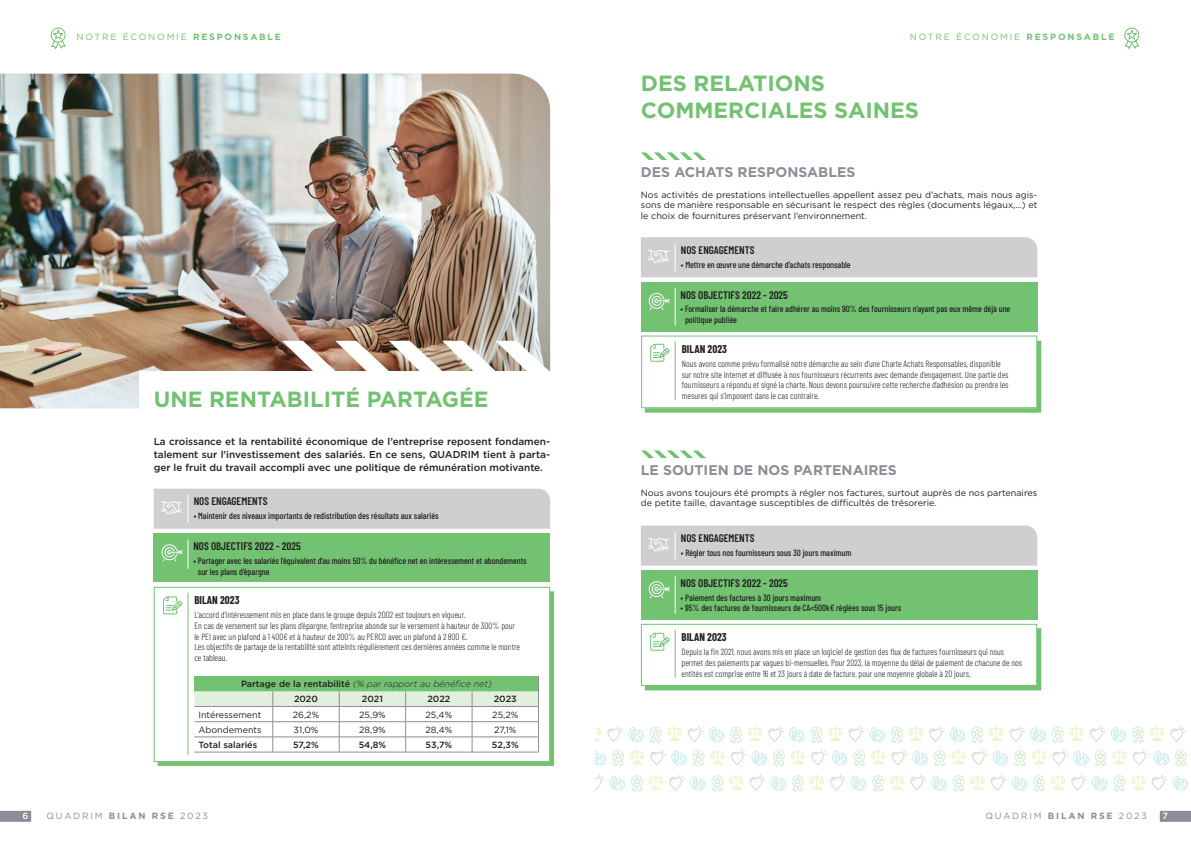
<style>
.page{position:relative;width:1191px;height:842px;background:#fff}
.page>*{position:absolute;margin:0;border:0;box-sizing:border-box;transform-origin:0 0}
.Titre_Responsable{font:700 22px/26.4px "Gotham";color:#72c272}
.SS_Titre{font:700 14px "Gotham";color:#8b8e95}
.Tab-Engagement{font:600 11px "Barlow Condensed";color:#231f20}
.Tab-Engagement-2{font:700 11px "Barlow Condensed";color:#231f20}
.Chapeau{font:500 10px/13px "Gotham";color:#231f20;text-align:justify}
.TAB-Labeur_Bilan{font:300 9px/10.8px "Barlow Condensed";color:#231f20}
.TAB-Labeur_Gras{font:500 9px/10.8px "Barlow Condensed";color:#231f20}
.Labeur{font:9px/10.8px "Gotham";color:#231f20}
.Labeur-2{font:500 9px "Gotham";color:#231f20}
.Labeur-3{font:italic 300 9px "Gotham";color:#231f20}
.t1{font:9px "Gotham";letter-spacing:.2em;color:#72c272}
.t2{font:9px "Gotham";letter-spacing:.2em;color:#8b8e95}
.t3{font:500 9px "Gotham";color:#fff}
.s1{font-weight:700}
.s2{font-weight:500;font-style:normal}
</style>
<div class="page">
<div style="left:158px;top:591px;width:396px;height:175px;background:#72c272"></div>
<img style="left:0;top:74px;width:550px;height:334px">
<div style="left:139px;top:371px;width:425px;height:151px;background:#fff"></div>
<div style="left:154px;top:533px;width:396px;height:49px;background:#72c272"></div>
<div style="left:154px;top:587px;width:395px;height:175px;background:#fff"></div>
<svg style="left:194px;top:676px;width:345px;height:76px"></svg>
<hr style="left:194px;top:752px;width:79px;height:1px;background:#8b8e95">
<hr style="left:273px;top:752px;width:66px;height:1px;background:#8b8e95">
<hr style="left:339px;top:752px;width:67px;height:1px;background:#8b8e95">
<hr style="left:406px;top:752px;width:66px;height:1px;background:#8b8e95">
<hr style="left:472px;top:752px;width:67px;height:1px;background:#8b8e95">
<div style="left:154px;top:587px;width:396px;height:175px;border:1px solid #72c272"></div>
<svg style="left:161px;top:544px;width:22px;height:18px"></svg>
<svg style="left:163px;top:596px;width:20px;height:19px"></svg>
<div style="left:154px;top:489px;width:396px;height:40px;background:#cfced1"></div>
<hr style="left:188px;top:539px;width:1px;height:30px;background:#fff">
<hr style="left:188px;top:593px;width:1px;height:162px;background:#72c272">
<svg style="left:641px;top:450px;width:65px;height:8px"></svg>
<svg style="left:641px;top:152px;width:65px;height:8px"></svg>
<div style="left:641px;top:282px;width:396px;height:49px;background:#72c272"></div>
<svg style="left:648px;top:293px;width:22px;height:17px"></svg>
<svg style="left:645px;top:341px;width:396px;height:72px"></svg>
<div style="left:641px;top:237px;width:396px;height:40px;background:#cfced1"></div>
<hr style="left:675px;top:288px;width:1px;height:38px;background:#fff">
<hr style="left:675px;top:341px;width:1px;height:59px;background:#72c272">
<div style="left:641px;top:624px;width:396px;height:62px;border:1px solid #72c272"></div>
<div style="left:641px;top:570px;width:396px;height:49px;background:#72c272"></div>
<svg style="left:648px;top:581px;width:22px;height:18px"></svg>
<svg style="left:645px;top:628px;width:396px;height:62px"></svg>
<div style="left:641px;top:525px;width:396px;height:41px;background:#cfced1"></div>
<hr style="left:675px;top:576px;width:1px;height:38px;background:#fff">
<hr style="left:675px;top:630px;width:1px;height:47px;background:#72c272">
<svg style="left:595px;top:726px;width:592px;height:41px"></svg>
<div style="left:1175px;top:750px;width:11px;height:12px;border:1px solid #72c272;border-radius:50%"></div>
<svg style="left:595px;top:774px;width:68px;height:18px"></svg>
<svg style="left:669px;top:774px;width:197px;height:18px"></svg>
<svg style="left:872px;top:774px;width:193px;height:18px"></svg>
<svg style="left:1071px;top:774px;width:36px;height:17px"></svg>
<svg style="left:1113px;top:774px;width:75px;height:18px"></svg>
<img style="left:282px;top:341px;width:268px;height:30px">
<div style="left:0;top:811px;width:31px;height:11px;background:#8b8e95"></div>
<div style="left:1159px;top:811px;width:32px;height:11px;background:#8b8e95"></div>
<svg style="left:1124px;top:27px;width:16px;height:22px"></svg>
<svg style="left:50px;top:27px;width:16px;height:22px"></svg>
<p class="t1" style="left:77px;top:31px;width:206px">NOTRE ÉCONOMIE <span class="s1">RESPONSABLE</span></p>
<p class="t1" style="left:910px;top:31px;width:206px">NOTRE ÉCONOMIE <span class="s1">RESPONSABLE</span></p>
<p class="Titre_Responsable" style="left:154px;top:385px;width:336px">UNE RENTABILITÉ PARTAGÉE</p>
<p class="Chapeau" style="left:154px;top:434px;width:398px">La croissance et la rentabilité économique de l’entreprise reposent fondamen&shy;talement sur l’investissement des salariés. En ce sens, QUADRIM tient à parta&shy;ger le fruit du travail accompli avec une politique de rémunération motivante.</p>
<p class="Tab-Engagement" style="left:194px;top:493px;width:75px">NOS ENGAGEMENTS</p>
<p class="TAB-Labeur_Gras" style="left:194px;top:510px;width:246px">• Maintenir des niveaux importants de redistribution des résultats aux salariés</p>
<p class="Tab-Engagement" style="left:193px;top:538px;width:109px">NOS OBJECTIFS 2022 - 2025</p>
<p class="TAB-Labeur_Gras" style="left:198px;top:554px;width:330px;text-indent:-4px">• Partager avec les salariés l’équivalent d’au moins 50% du bénéfice net en intéressement et abondements sur les plans d’épargne</p>
<p class="Tab-Engagement-2" style="left:194px;top:593px;width:47px">BILAN 2023</p>
<p class="TAB-Labeur_Bilan" style="left:194px;top:609px;width:273px">L’accord d’intéressement mis en place dans le groupe depuis 2002 est toujours en vigueur.</p>
<p class="TAB-Labeur_Bilan" style="left:194px;top:620px;width:322px">En cas de versement sur les plans d’épargne, l’entreprise abonde sur le versement à hauteur de 300% pour le PEI avec un plafond à 1 400€ et à hauteur de 200% au PERCO avec un plafond à 2 800 €.</p>
<p class="TAB-Labeur_Bilan" style="left:194px;top:641px;width:327px">Les objectifs de partage de la rentabilité sont atteints régulièrement ces dernières années comme le montre</p>
<p class="TAB-Labeur_Bilan" style="left:194px;top:652px;width:34px">ce tableau.</p>
<p class="Labeur-3" style="left:241px;top:678px;width:252px"><span class="s2">Partage de la rentabilité</span> (% par rapport au bénéfice net)</p>
<p class="Labeur-2" style="left:294px;top:693px;width:25px">2020</p>
<p class="Labeur-2" style="left:362px;top:693px;width:23px">2021</p>
<p class="Labeur-2" style="left:427px;top:693px;width:24px">2022</p>
<p class="Labeur-2" style="left:494px;top:693px;width:25px">2023</p>
<p class="Labeur" style="left:198px;top:709px;width:65px">Intéressement</p>
<p class="Labeur" style="left:293px;top:709px;width:28px">26,2%</p>
<p class="Labeur" style="left:359px;top:709px;width:28px">25,9%</p>
<p class="Labeur" style="left:425px;top:709px;width:28px">25,4%</p>
<p class="Labeur" style="left:492px;top:709px;width:28px">25,2%</p>
<p class="Labeur" style="left:198px;top:724px;width:65px">Abondements</p>
<p class="Labeur" style="left:294px;top:724px;width:26px">31,0%</p>
<p class="Labeur" style="left:359px;top:724px;width:28px">28,9%</p>
<p class="Labeur" style="left:425px;top:724px;width:28px">28,4%</p>
<p class="Labeur" style="left:494px;top:724px;width:24px">27,1%</p>
<p class="Labeur-2" style="left:198px;top:739px;width:60px">Total salariés</p>
<p class="Labeur-2" style="left:293px;top:739px;width:27px">57,2%</p>
<p class="Labeur-2" style="left:359px;top:739px;width:29px">54,8%</p>
<p class="Labeur-2" style="left:425px;top:739px;width:28px">53,7%</p>
<p class="Labeur-2" style="left:492px;top:739px;width:28px">52,3%</p>
<p class="Titre_Responsable" style="left:641px;top:70px;width:280px">DES RELATIONS<br>COMMERCIALES SAINES</p>
<p class="SS_Titre" style="left:641px;top:163px;width:216px">DES ACHATS RESPONSABLES</p>
<p class="Labeur" style="left:641px;top:189px;width:398px;text-align:justify">Nos activités de prestations intellectuelles appellent assez peu d’achats, mais nous agis&shy;sons de manière responsable en sécurisant le respect des règles (documents légaux,…) et le choix de fournitures préservant l’environnement.</p>
<p class="Tab-Engagement" style="left:681px;top:242px;width:75px">NOS ENGAGEMENTS</p>
<p class="TAB-Labeur_Gras" style="left:681px;top:258px;width:171px">• Mettre en œuvre une démarche d’achats responsable</p>
<p class="Tab-Engagement" style="left:680px;top:287px;width:109px">NOS OBJECTIFS 2022 - 2025</p>
<p class="TAB-Labeur_Gras" style="left:685px;top:303px;width:327px;text-indent:-4px">• Formaliser la démarche et faire adhérer au moins 90% des fournisseurs n’ayant pas eux même déjà une politique publiée</p>
<p class="Tab-Engagement-2" style="left:682px;top:341px;width:47px">BILAN 2023</p>
<p class="TAB-Labeur_Bilan" style="left:682px;top:358px;width:328px">Nous avons comme prévu formalisé notre démarche au sein d’une Charte Achats Responsables, disponible sur notre site internet et diffusée à nos fournisseurs récurrents avec demande d’engagement. Une partie des fournisseurs a répondu et signé la charte. Nous devons poursuivre cette recherche d’adhésion ou prendre les mesures qui s’imposent dans le cas contraire.</p>
<p class="SS_Titre" style="left:641px;top:461px;width:257px">LE SOUTIEN DE NOS PARTENAIRES</p>
<p class="Labeur" style="left:641px;top:487px;width:398px">Nous avons toujours été prompts à régler nos factures, surtout auprès de nos partenaires de petite taille, davantage susceptibles de difficultés de trésorerie.</p>
<p class="Tab-Engagement" style="left:681px;top:530px;width:75px">NOS ENGAGEMENTS</p>
<p class="TAB-Labeur_Gras" style="left:681px;top:547px;width:172px">• Régler tous nos fournisseurs sous 30 jours maximum</p>
<p class="Tab-Engagement" style="left:680px;top:575px;width:109px">NOS OBJECTIFS 2022 - 2025</p>
<p class="TAB-Labeur_Gras" style="left:680px;top:591px;width:142px">• Paiement des factures à 30 jours maximum</p>
<p class="TAB-Labeur_Gras" style="left:680px;top:602px;width:222px">• 95% des factures de fournisseurs de CA&lt;500k€ réglées sous 15 jours</p>
<p class="Tab-Engagement-2" style="left:681px;top:630px;width:47px">BILAN 2023</p>
<p class="TAB-Labeur_Bilan" style="left:681px;top:646px;width:342px">Depuis la fin 2021, nous avons mis en place un logiciel de gestion des flux de factures fournisseurs qui nous permet des paiements par vagues bi-mensuelles. Pour 2023, la moyenne du délai de paiement de chacune de nos entités est comprise entre 16 et 23 jours à date de facture, pour une moyenne globale à 20 jours.</p>
<p class="t3" style="left:22px;top:810px;width:7px">6</p>
<p class="t2" style="left:46px;top:810px;width:163px">QUADRIM <span class="s1">BILAN RSE</span> 2023</p>
<p class="t2" style="left:985px;top:810px;width:163px">QUADRIM <span class="s1">BILAN RSE</span> 2023</p>
<p class="t3" style="left:1162px;top:810px;width:7px">7</p>
</div>
